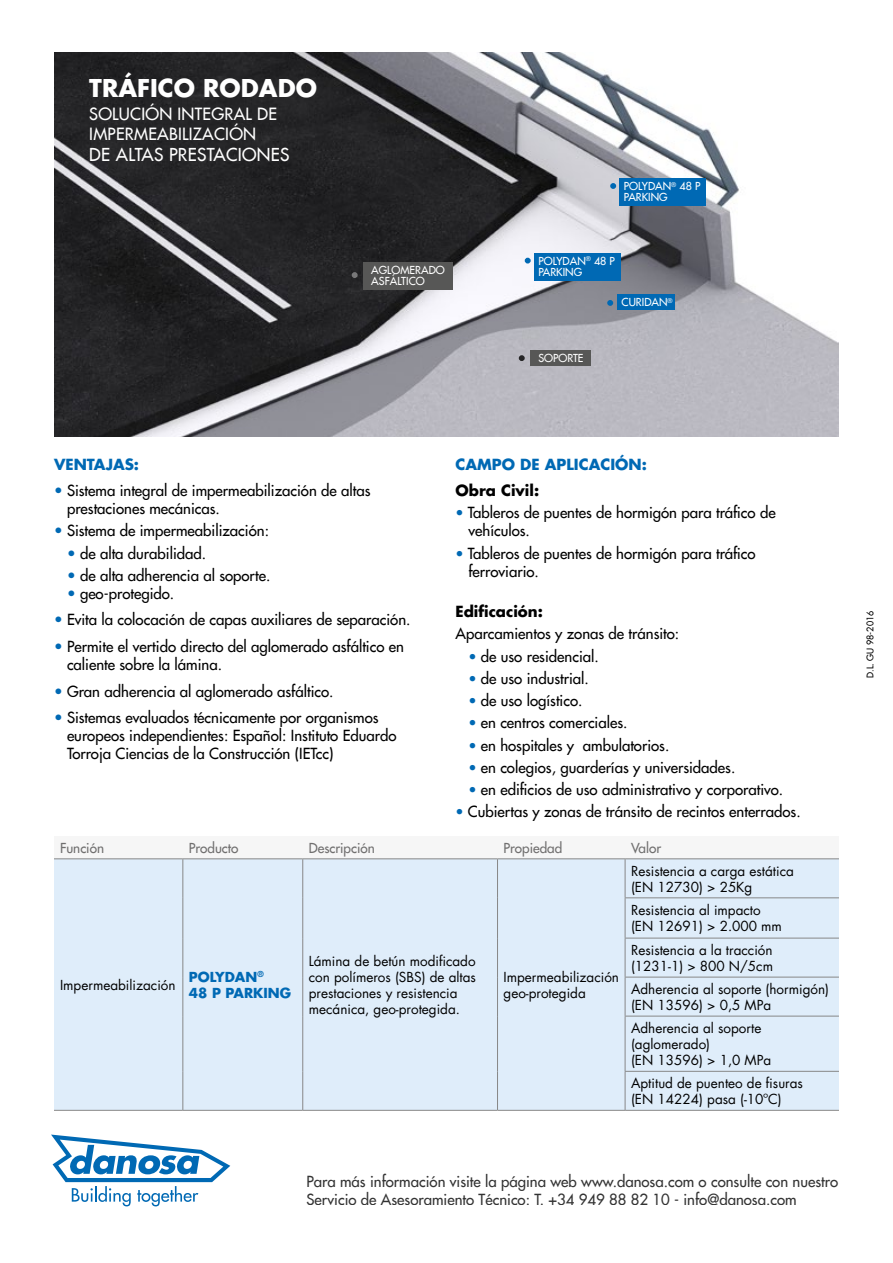
<style>
.page{position:relative;width:893px;height:1263px;background:#fff}
.page>*{position:absolute;margin:0;border:0;box-sizing:border-box;transform-origin:0 0}
.t1{font:700 24px "Futura AC";color:#fff}
.t2{font:17.4px "Futura AC";letter-spacing:.015em;color:#fff}
.t3{font:16.5px/20.4px "Futura AC";letter-spacing:.015em;color:#fff}
.t4{font:15px/18px "Futura AC";color:#000}
.t5{font:700 15px "Futura AC";color:#0069b4}
.t6{font:700 15px "Futura AC";color:#000}
.t7{font:13.5px/16.2px "Futura AC";color:#000}
.t8{font:13.5px "Futura AC";color:#706f6f}
.t9{font:700 13.5px/16.2px "Futura AC";color:#0069b4}
.t10{font:10.8px/10.8px "Futura AC";color:#fff}
.t11{font:9px "Futura AC";color:#000}
.s1{color:#0069b4}
.s2{font-size:14.25px;color:#0069b4}
</style>
<div class="page">
<img style="left:54px;top:53px;width:785px;height:383px">
<div style="left:54px;top:856px;width:785px;height:254px;background:#dfedfa"></div>
<hr style="left:54px;top:856px;width:785px;height:2px;background:#f6f6f6">
<hr style="left:54px;top:858px;width:129px;height:1px;background:#878787">
<hr style="left:183px;top:858px;width:120px;height:1px;background:#878787">
<hr style="left:182px;top:859px;width:1px;height:39px;background:#878787">
<hr style="left:303px;top:858px;width:194px;height:1px;background:#878787">
<hr style="left:302px;top:859px;width:1px;height:39px;background:#878787">
<hr style="left:497px;top:858px;width:128px;height:1px;background:#878787">
<hr style="left:497px;top:859px;width:1px;height:39px;background:#878787">
<hr style="left:625px;top:858px;width:214px;height:1px;background:#878787">
<hr style="left:625px;top:859px;width:1px;height:38px;background:#878787">
<hr style="left:182px;top:898px;width:1px;height:40px;background:#878787">
<hr style="left:302px;top:898px;width:1px;height:40px;background:#878787">
<hr style="left:497px;top:898px;width:1px;height:40px;background:#878787">
<hr style="left:625px;top:897px;width:214px;height:1px;background:#878787">
<hr style="left:625px;top:898px;width:1px;height:40px;background:#878787">
<hr style="left:182px;top:938px;width:1px;height:39px;background:#878787">
<hr style="left:302px;top:938px;width:1px;height:39px;background:#878787">
<hr style="left:497px;top:938px;width:1px;height:39px;background:#878787">
<hr style="left:625px;top:938px;width:214px;height:1px;background:#878787">
<hr style="left:625px;top:938px;width:1px;height:39px;background:#878787">
<hr style="left:182px;top:977px;width:1px;height:39px;background:#878787">
<hr style="left:302px;top:977px;width:1px;height:39px;background:#878787">
<hr style="left:497px;top:977px;width:1px;height:39px;background:#878787">
<hr style="left:625px;top:977px;width:214px;height:1px;background:#878787">
<hr style="left:625px;top:977px;width:1px;height:39px;background:#878787">
<hr style="left:182px;top:1016px;width:1px;height:55px;background:#878787">
<hr style="left:302px;top:1016px;width:1px;height:55px;background:#878787">
<hr style="left:497px;top:1016px;width:1px;height:55px;background:#878787">
<hr style="left:625px;top:1016px;width:214px;height:1px;background:#878787">
<hr style="left:625px;top:1016px;width:1px;height:55px;background:#878787">
<hr style="left:182px;top:1071px;width:1px;height:39px;background:#878787">
<hr style="left:302px;top:1071px;width:1px;height:39px;background:#878787">
<hr style="left:497px;top:1071px;width:1px;height:39px;background:#878787">
<hr style="left:625px;top:1071px;width:214px;height:1px;background:#878787">
<hr style="left:625px;top:1072px;width:1px;height:38px;background:#878787">
<hr style="left:54px;top:1110px;width:129px;height:1px;background:#878787">
<hr style="left:183px;top:1110px;width:120px;height:1px;background:#878787">
<hr style="left:303px;top:1110px;width:194px;height:1px;background:#878787">
<hr style="left:497px;top:1110px;width:128px;height:1px;background:#878787">
<hr style="left:625px;top:1110px;width:214px;height:1px;background:#878787">
<div style="left:617px;top:294px;width:58px;height:16px;background:#0069b4"></div>
<div style="left:534px;top:253px;width:86px;height:28px;background:#0069b4"></div>
<div style="left:620px;top:178px;width:86px;height:28px;background:#0069b4"></div>
<div style="left:530px;top:350px;width:61px;height:16px;background:#575756"></div>
<div style="left:363px;top:263px;width:90px;height:27px;background:#575756"></div>
<svg style="left:519px;top:355px;width:6px;height:6px"></svg>
<svg style="left:352px;top:272px;width:6px;height:6px"></svg>
<svg style="left:525px;top:258px;width:6px;height:5px"></svg>
<svg style="left:610px;top:183px;width:6px;height:6px"></svg>
<svg style="left:607px;top:300px;width:6px;height:6px"></svg>
<svg style="left:51px;top:1134px;width:179px;height:72px"></svg>
<h1 class="t1" style="left:89px;top:72px;width:229px">TRÁFICO RODADO</h1>
<p class="t3" style="left:89px;top:104px;width:189px">SOLUCIÓN INTEGRAL DE<br>IMPERMEABILIZACIÓN</p>
<p class="t2" style="left:89px;top:143px;width:202px">DE ALTAS PRESTACIONES</p>
<p class="t10" style="left:371px;top:265px;width:75px">AGLOMERADO<br>ASFÁLTICO</p>
<p class="t10" style="left:624px;top:181px;width:78px">POLYDAN<sup>®</sup> 48 P<br>PARKING</p>
<p class="t10" style="left:538px;top:255px;width:78px">POLYDAN<sup>®</sup> 48 P<br>PARKING</p>
<p class="t10" style="left:538px;top:352px;width:47px">SOPORTE</p>
<p class="t10" style="left:622px;top:297px;width:53px">CURIDAN<sup>®</sup></p>
<p class="t5" style="left:54px;top:454px;width:23px">VENTA</p>
<p class="t5" style="left:106px;top:454px;width:35px">JAS:</p>
<p class="t4" style="left:67px;top:482px;width:305px;text-indent:-13px"><span class="s1">•</span> Sistema integral de impermeabilización de altas prestaciones mecánicas.</p>
<p class="t4" style="left:54px;top:522px;width:217px"><span class="s1">•</span> Sistema de impermeabilización:</p>
<p class="t4" style="left:67px;top:544px;width:141px"><span class="s1">•</span> de alta durabilidad.</p>
<p class="t4" style="left:67px;top:566px;width:205px"><span class="s1">•</span> de alta adherencia al soporte.</p>
<p class="t4" style="left:67px;top:584px;width:109px"><span class="s1">•</span> geo-protegido.</p>
<p class="t4" style="left:54px;top:611px;width:358px"><span class="s1">•</span> Evita la colocación de capas auxiliares de separación.</p>
<p class="t4" style="left:67px;top:637px;width:338px;text-indent:-13px"><span class="s1">•</span> Permite el vertido directo del aglomerado asfáltico en caliente sobre la lámina.</p>
<p class="t4" style="left:54px;top:682px;width:281px"><span class="s1">•</span> Gran adherencia al aglomerado asfáltico.</p>
<p class="t4" style="left:67px;top:708px;width:331px;text-indent:-13px"><span class="s1">•</span> Sistemas evaluados técnicamente por organismos europeos independientes: Español: Instituto Eduardo<br>Torroja Ciencias de la Construcción (IETcc)</p>
<p class="t5" style="left:455px;top:454px;width:100px">CAMPO DE APLICACI</p>
<p class="t5" style="left:615px;top:454px;width:33px">ÓN:</p>
<p class="t6" style="left:455px;top:481px;width:85px">OBRA CIVIL:</p>
<p class="t4" style="left:468px;top:504px;width:309px;text-indent:-13px"><span class="s2">•</span> Tableros de puentes de hormigón para tráfico de vehículos.</p>
<p class="t4" style="left:468px;top:544px;width:289px;text-indent:-13px"><span class="s2">•</span> Tableros de puentes de hormigón para tráfico ferroviario.</p>
<p class="t6" style="left:455px;top:601px;width:89px">EDIFICACIÓN:</p>
<p class="t4" style="left:455px;top:625px;width:225px">Aparcamientos y zonas de tránsito:</p>
<p class="t4" style="left:468px;top:647px;width:132px"><span class="s2">•</span> de uso residencial.</p>
<p class="t4" style="left:468px;top:669px;width:122px"><span class="s2">•</span> de uso industrial.</p>
<p class="t4" style="left:468px;top:691px;width:116px"><span class="s2">•</span> de uso logístico.</p>
<p class="t4" style="left:468px;top:714px;width:161px"><span class="s2">•</span> en centros comerciales.</p>
<p class="t4" style="left:468px;top:736px;width:202px"><span class="s2">•</span> en hospitales y ambulatorios.</p>
<p class="t4" style="left:468px;top:758px;width:268px"><span class="s2">•</span> en colegios, guarderías y universidades.</p>
<p class="t4" style="left:468px;top:780px;width:316px"><span class="s2">•</span> en edificios de uso administrativo y corporativo.</p>
<p class="t4" style="left:455px;top:803px;width:347px"><span class="s2">•</span> Cubiertas y zonas de tránsito de recintos enterrados.</p>
<p class="t8" style="left:60px;top:839px;width:46px">Función</p>
<p class="t8" style="left:189px;top:839px;width:51px">Producto</p>
<p class="t8" style="left:309px;top:839px;width:68px">Descripción</p>
<p class="t8" style="left:503px;top:839px;width:60px">Propiedad</p>
<p class="t8" style="left:631px;top:839px;width:32px">Valor</p>
<p class="t7" style="left:60px;top:977px;width:117px">Impermeabilización</p>
<p class="t9" style="left:189px;top:968px;width:104px">POLYDAN<sup>®<br></sup>48 P PARKING</p>
<p class="t7" style="left:309px;top:953px;width:169px">Lámina de betún modificado con polímeros (SBS) de altas prestaciones y resistencia mecánica, geo-protegida.</p>
<p class="t7" style="left:503px;top:969px;width:117px">Impermeabilización geo-protegida</p>
<p class="t7" style="left:631px;top:863px;width:164px">Resistencia a carga estática (EN 12730) &gt; 25Kg</p>
<p class="t7" style="left:631px;top:902px;width:152px">Resistencia al impacto (EN 12691) &gt; 2.000 mm</p>
<p class="t7" style="left:631px;top:942px;width:143px">Resistencia a la tracción (1231-1) &gt; 800 N/5cm</p>
<p class="t7" style="left:631px;top:981px;width:200px">Adherencia al soporte (hormigón) (EN 13596) &gt; 0,5 MPa</p>
<p class="t7" style="left:631px;top:1020px;width:142px">Adherencia al soporte (aglomerado)<br>(EN 13596) &gt; 1,0 MPa</p>
<p class="t7" style="left:631px;top:1075px;width:173px">Aptitud de puenteo de fisuras (EN 14224) pasa (-10ºC)</p>
<p class="t4" style="left:306px;top:1172px;width:533px">Para más información visite la página web www.danosa.com o consulte con nuestro<br>Servicio de Asesoramiento Técnico: T. +34 949 88 82 10 - info@danosa.com</p>
<p class="t11" style="left:864px;top:678px;width:69px;rotate:-90deg">D.L. GU 98-2016</p>
</div>
